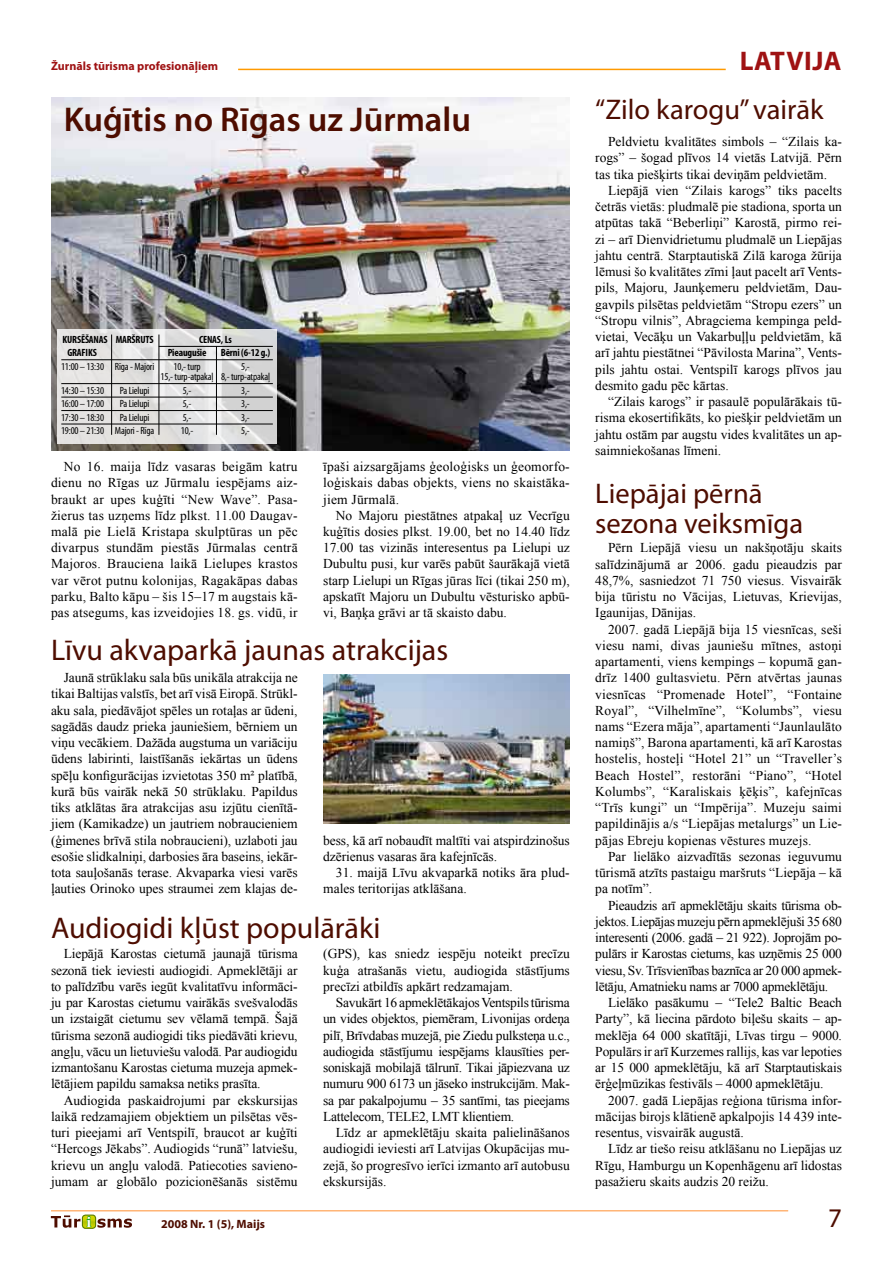
<style>
.page{position:relative;width:893px;height:1263px;background:#fff}
.page>*{position:absolute;margin:0;border:0;box-sizing:border-box;transform-origin:0 0}
.t1{font:600 34.5px "Myriad Pro";color:#4e0d00}
.t2{font:30px "Myriad Pro";color:#4e0d00}
.t3{font:28.5px/30px "Myriad Pro";color:#4e0d00}
.t4{font:700 27px "Myriad Pro";letter-spacing:.035em;color:#9f1213}
.t5{font:27px "Myriad Pro";color:#4e0d00}
.t6{font:700 15.15px "Times New Roman";color:#fff}
.t7{font:13.5px/16.2px "Times New Roman";color:#000;text-align:justify}
.t8{font:700 12px "Myriad Pro";color:#9f1213}
.t9{font:700 12px "Myriad Pro";color:#4e0d00}
.t10{font:condensed 10.5px/10.5px "Myriad Pro";letter-spacing:-.015em;color:#000}
.t11{font:700 condensed 10.5px "Myriad Pro";letter-spacing:-.015em;color:#000}
</style>
<div class="page">
<hr style="left:51px;top:1210px;width:737px;height:1px;background:#ffb576">
<div style="left:82px;top:1214px;width:14px;height:15px;border:1px solid #587b00;border-radius:3px"></div>
<svg style="left:51px;top:1215px;width:81px;height:13px"></svg>
<img style="left:51px;top:97px;width:519px;height:353px">
<hr style="left:238px;top:69px;width:488px;height:1px;background:#ff9a00">
<img style="left:323px;top:674px;width:247px;height:149px">
<svg style="left:57px;top:329px;width:220px;height:114px;background:#dddcdc"></svg>
<hr style="left:61px;top:359px;width:212px;height:1px;background:#000">
<hr style="left:159px;top:346px;width:114px;height:1px;background:#000">
<hr style="left:61px;top:383px;width:212px;height:1px;background:#000">
<hr style="left:61px;top:397px;width:212px;height:1px;background:#000">
<hr style="left:61px;top:410px;width:212px;height:1px;background:#000">
<hr style="left:61px;top:424px;width:212px;height:1px;background:#000">
<hr style="left:111px;top:334px;width:1px;height:101px;background:#000">
<hr style="left:159px;top:334px;width:1px;height:101px;background:#000">
<hr style="left:216px;top:346px;width:1px;height:89px;background:#000">
<p class="t8" style="left:51px;top:59px;width:169px">Žurnāls tūrisma profesionāļiem</p>
<h1 class="t1" style="left:64px;top:97px;width:409px">Kuģītis no Rīgas uz Jūrmalu</h1>
<p class="t11" style="left:63px;top:333px;width:93px">KURSĒŠANAS MARŠRUTS</p>
<p class="t11" style="left:199px;top:333px;width:34px">CENAS, Ls</p>
<p class="t11" style="left:67px;top:347px;width:31px">GRAFIKS</p>
<p class="t11" style="left:168px;top:347px;width:40px">Pieaugušie</p>
<p class="t11" style="left:221px;top:347px;width:51px">Bērni (6-12 g.)</p>
<p class="t10" style="left:61px;top:361px;width:95px">11:00 – 13:30 Rīga - Majori</p>
<p class="t10" style="left:174px;top:361px;width:29px">10,- turp</p>
<p class="t10" style="left:161px;top:361px;width:111px;text-indent:81px">5,-<br>15,- turp-atpakaļ 8,- turp-atpakaļ</p>
<p class="t10" style="left:61px;top:385px;width:45px">14:30 – 15:30</p>
<p class="t10" style="left:120px;top:385px;width:31px">Pa Lielupi</p>
<p class="t10" style="left:183px;top:385px;width:10px">5,-</p>
<p class="t10" style="left:241px;top:385px;width:10px">3,-</p>
<p class="t10" style="left:61px;top:399px;width:45px">16:00 – 17:00</p>
<p class="t10" style="left:120px;top:399px;width:31px">Pa Lielupi</p>
<p class="t10" style="left:183px;top:399px;width:10px">5,-</p>
<p class="t10" style="left:241px;top:399px;width:10px">3,-</p>
<p class="t10" style="left:61px;top:412px;width:45px">17:30 – 18:30</p>
<p class="t10" style="left:120px;top:412px;width:31px">Pa Lielupi</p>
<p class="t10" style="left:183px;top:412px;width:10px">5,-</p>
<p class="t10" style="left:241px;top:412px;width:10px">3,-</p>
<p class="t10" style="left:61px;top:426px;width:95px">19:00 – 21:30 Majori - Rīga</p>
<p class="t10" style="left:181px;top:426px;width:14px">10,-</p>
<p class="t10" style="left:241px;top:426px;width:10px">5,-</p>
<p class="t7" style="left:51px;top:458px;width:248px;text-indent:13px">No 16. maija līdz vasaras beigām katru dienu no Rīgas uz Jūrmalu iespējams aiz&shy;braukt ar upes kuģīti “New Wave”. Pasa&shy;žierus tas uzņems līdz plkst. 11.00 Daugav&shy;malā pie Lielā Kristapa skulptūras un pēc divarpus stundām piestās Jūrmalas centrā Majoros. Brauciena laikā Lielupes krastos var vērot putnu kolonijas, Ragakāpas dabas parku, Balto kāpu – šis 15–17 m augstais kā&shy;pas atsegums, kas izveidojies 18. gs. vidū, ir</p>
<p class="t7" style="left:323px;top:458px;width:248px">īpaši aizsargājams ģeoloģisks un ģeomorfo&shy;loģiskais dabas objekts, viens no skaistāka&shy;jiem Jūrmalā.</p>
<p class="t7" style="left:323px;top:507px;width:248px;text-indent:13px">No Majoru piestātnes atpakaļ uz Vecrīgu kuģītis dosies plkst. 19.00, bet no 14.40 līdz 17.00 tas vizinās interesentus pa Lielupi uz Dubultu pusi, kur varēs pabūt šaurākajā vietā starp Lielupi un Rīgas jūras līci (tikai 250 m), apskatīt Majoru un Dubultu vēsturisko apbū&shy;vi, Baņķa grāvi ar tā skaisto dabu.</p>
<h2 class="t2" style="left:51px;top:633px;width:399px">Līvu akvaparkā jaunas atrakcijas</h2>
<p class="t7" style="left:51px;top:669px;width:248px;text-indent:13px">Jaunā strūklaku sala būs unikāla atrakcija ne tikai Baltijas valstīs, bet arī visā Eiropā. Strūkl&shy;aku sala, piedāvājot spēles un rotaļas ar ūdeni, sagādās daudz prieka jauniešiem, bērniem un viņu vecākiem. Dažāda augstuma un variāciju ūdens labirinti, laistīšanās iekārtas un ūdens spēļu konfigurācijas izvietotas 350 m² platībā, kurā būs vairāk nekā 50 strūklaku. Papildus tiks atklātas āra atrakcijas asu izjūtu cienītā&shy;jiem (Kamikadze) un jautriem nobraucieniem (ģimenes brīvā stila nobraucieni), uzlaboti jau esošie slidkalniņi, darbosies āra baseins, iekār&shy;tota sauļošanās terase. Akvaparka viesi varēs ļauties Orinoko upes straumei zem klajas de-</p>
<p class="t7" style="left:323px;top:832px;width:248px">bess, kā arī nobaudīt maltīti vai atspirdzinošus dzērienus vasaras āra kafejnīcās.</p>
<p class="t7" style="left:323px;top:864px;width:248px;text-indent:13px">31. maijā Līvu akvaparkā notiks āra plud&shy;males teritorijas atklāšana.</p>
<h2 class="t2" style="left:51px;top:912px;width:331px">Audiogidi kļūst populārāki</h2>
<p class="t7" style="left:51px;top:945px;width:248px;text-indent:13px">Liepājā Karostas cietumā jaunajā tūrisma sezonā tiek ieviesti audiogidi. Apmeklētāji ar to palīdzību varēs iegūt kvalitatīvu informāci&shy;ju par Karostas cietumu vairākās svešvalodās un izstaigāt cietumu sev vēlamā tempā. Šajā tūrisma sezonā audiogidi tiks piedāvāti krievu, angļu, vācu un lietuviešu valodā. Par audiogidu izmantošanu Karostas cietuma muzeja apmek&shy;lētājiem papildu samaksa netiks prasīta.</p>
<p class="t7" style="left:51px;top:1092px;width:248px;text-indent:13px">Audiogida paskaidrojumi par ekskursijas laikā redzamajiem objektiem un pilsētas vēs&shy;turi pieejami arī Ventspilī, braucot ar kuģīti “Hercogs Jēkabs”. Audiogids “runā” latviešu, krievu un angļu valodā. Patiecoties savieno&shy;jumam ar globālo pozicionēšanās sistēmu</p>
<p class="t7" style="left:323px;top:945px;width:248px">(GPS), kas sniedz iespēju noteikt precīzu kuģa atrašanās vietu, audiogida stāstījums precīzi atbildīs apkārt redzamajam.</p>
<p class="t7" style="left:323px;top:994px;width:248px;text-indent:13px">Savukārt 16 apmeklētākajos Ventspils tūrisma un vides objektos, piemēram, Livonijas ordeņa pilī, Brīvdabas muzejā, pie Ziedu pulksteņa u.c., audiogida stāstījumu iespējams klausīties per&shy;soniskajā mobilajā tālrunī. Tikai jāpiezvana uz numuru 900 6173 un jāseko instrukcijām. Mak&shy;sa par pakalpojumu – 35 santīmi, tas pieejams Lattelecom, TELE2, LMT klientiem.</p>
<p class="t7" style="left:323px;top:1124px;width:248px;text-indent:13px">Līdz ar apmeklētāju skaita palielināšanos audiogidi ieviesti arī Latvijas Okupācijas mu&shy;zejā, šo progresīvo ierīci izmanto arī autobusu ekskursijās.</p>
<h3 class="t4" style="left:740px;top:46px;width:100px">latvija</h3>
<h3 class="t3" style="left:595px;top:95px;width:230px">“Zilo karogu” vairāk</h3>
<p class="t7" style="left:595px;top:133px;width:248px;text-indent:13px">Peldvietu kvalitātes simbols – “Zilais ka&shy;rogs” – šogad plīvos 14 vietās Latvijā. Pērn tas tika piešķirts tikai deviņām peldvietām.</p>
<p class="t7" style="left:595px;top:182px;width:248px;text-indent:13px">Liepājā vien “Zilais karogs” tiks pacelts četrās vietās: pludmalē pie stadiona, sporta un atpūtas takā “Beberliņi” Karostā, pirmo rei&shy;zi – arī Dienvidrietumu pludmalē un Liepājas jahtu centrā. Starptautiskā Zilā karoga žūrija lēmusi šo kvalitātes zīmi ļaut pacelt arī Vents&shy;pils, Majoru, Jaunķemeru peldvietām, Dau&shy;gavpils pilsētas peldvietām “Stropu ezers” un “Stropu vilnis”, Abragciema kempinga peld&shy;vietai, Vecāķu un Vakarbuļļu peldvietām, kā arī jahtu piestātnei “Pāvilosta Marina”, Vents&shy;pils jahtu ostai. Ventspilī karogs plīvos jau desmito gadu pēc kārtas.</p>
<p class="t7" style="left:595px;top:393px;width:248px;text-indent:13px">“Zilais karogs” ir pasaulē populārākais tū&shy;risma ekosertifikāts, ko piešķir peldvietām un jahtu ostām par augstu vides kvalitātes un ap&shy;saimniekošanas līmeni.</p>
<h3 class="t3" style="left:595px;top:479px;width:209px">Liepājai pērnā sezona veiksmīga</h3>
<p class="t7" style="left:595px;top:539px;width:248px;text-indent:13px">Pērn Liepājā viesu un nakšņotāju skaits salīdzinājumā ar 2006. gadu pieaudzis par 48,7%, sasniedzot 71 750 viesus. Visvairāk bija tūristu no Vācijas, Lietuvas, Krievijas, Igaunijas, Dānijas.</p>
<p class="t7" style="left:595px;top:621px;width:248px;text-indent:13px">2007. gadā Liepājā bija 15 viesnīcas, seši viesu nami, divas jauniešu mītnes, astoņi apartamenti, viens kempings – kopumā gan&shy;drīz 1400 gultasvietu. Pērn atvērtas jaunas viesnīcas “Promenade Hotel”, “Fontaine Royal”, “Vilhelmīne”, “Kolumbs”, viesu nams “Ezera māja”, apartamenti “Jaunlaulāto namiņš”, Barona apartamenti, kā arī Karostas hostelis, hosteļi “Hotel 21” un “Traveller’s Beach Hostel”, restorāni “Piano”, “Hotel Kolumbs”, “Karaliskais ķēķis”, kafejnīcas “Trīs kungi” un “Impērija”. Muzeju saimi papildinājis a/s “Liepājas metalurgs” un Lie&shy;pājas Ebreju kopienas vēstures muzejs.</p>
<p class="t7" style="left:595px;top:848px;width:248px;text-indent:13px">Par lielāko aizvadītās sezonas ieguvumu tūrismā atzīts pastaigu maršruts “Liepāja – kā pa notīm”.</p>
<p class="t7" style="left:595px;top:897px;width:248px;text-indent:13px">Pieaudzis arī apmeklētāju skaits tūrisma ob&shy;jektos. Liepājas muzeju pērn apmeklējuši 35 680 interesenti (2006. gadā – 21 922). Joprojām po&shy;pulārs ir Karostas cietums, kas uzņēmis 25 000 viesu, Sv. Trīsvienības baznīca ar 20 000 apmek&shy;lētāju, Amatnieku nams ar 7000 apmeklētāju.</p>
<p class="t7" style="left:595px;top:994px;width:248px;text-indent:13px">Lielāko pasākumu – “Tele2 Baltic Beach Party”, kā liecina pārdoto biļešu skaits – ap&shy;meklēja 64 000 skatītāji, Līvas tirgu – 9000.<br>Populārs ir arī Kurzemes rallijs, kas var lepoties ar 15 000 apmeklētāju, kā arī Starptautiskais ērģeļmūzikas festivāls – 4000 apmeklētāju.</p>
<p class="t7" style="left:595px;top:1092px;width:248px;text-indent:13px">2007. gadā Liepājas reģiona tūrisma infor&shy;mācijas birojs klātienē apkalpojis 14 439 inte&shy;resentus, visvairāk augustā.</p>
<p class="t7" style="left:595px;top:1140px;width:248px;text-indent:13px">Līdz ar tiešo reisu atklāšanu no Liepājas uz Rīgu, Hamburgu un Kopenhāgenu arī lidostas pasažieru skaits audzis 20 reižu.</p>
<p class="t6" style="left:87px;top:1211px;width:6px">i</p>
<p class="t9" style="left:161px;top:1217px;width:105px">2008 Nr. 1 (5), Maijs</p>
<h3 class="t5" style="left:828px;top:1203px;width:15px">7</h3>
</div>
